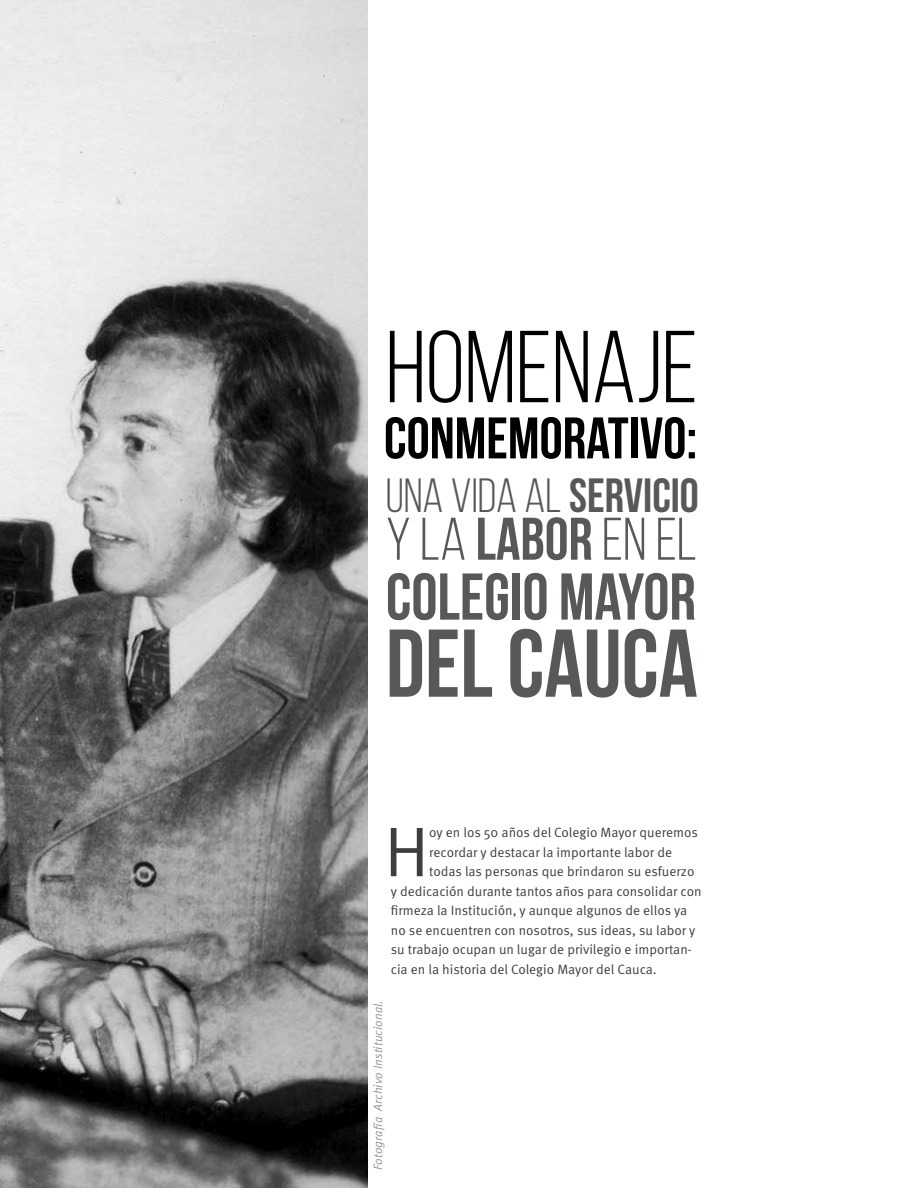
<style>
.page{position:relative;width:918px;height:1188px;background:#fff}
.page>*{position:absolute;margin:0;border:0;box-sizing:border-box;transform-origin:0 0}
.Parrafo_Sumario_Norm{font:102px "Bebas Neue";color:#000}
.t1{font:96px "Bebas Neue";color:#57585a}
.Párrafo_Capital{font:70.35px "Meta Pro";color:#3e3e3f}
.t2{font:66px "Bebas Neue";color:#57585a}
.t3{font:60px "Bebas Neue";color:#57585a}
.Parrafo_Sumario_Norm-2{font:58.5px "Bebas Neue";color:#000}
.t4{font:48px "Bebas Neue";color:#57585a}
.Párrafo_Capital-2{font:13.5px "Meta Pro";color:#3e3e3f}
.Llamado{font:italic 12px "Meta Pro";letter-spacing:.01em;color:#939598}
.s1{font-style:inherit}
</style>
<div class="page">
<img style="left:0;top:0;width:367px;height:1188px">
<p class="Parrafo_Sumario_Norm" style="left:386px;top:312px;width:314px">HOMENAJE</p>
<p class="Parrafo_Sumario_Norm-2" style="left:384px;top:406px;width:315px">CONMEMORATIVO:</p>
<p class="t4" style="left:386px;top:470px;width:315px">UNA VIDA AL <span class="s1">SERVICIO</span></p>
<p class="t3" style="left:386px;top:507px;width:313px">Y LA <span class="s1">LABOR</span> EN EL</p>
<p class="t2" style="left:386px;top:561px;width:312px">COLEGIO MAYOR</p>
<p class="t1" style="left:386px;top:611px;width:313px">DEL CAUCA</p>
<p class="Párrafo_Capital" style="left:384px;top:807px;width:47px">H</p>
<p class="Párrafo_Capital-2" style="left:429px;top:824px;width:270px">oy en los 50 años del Colegio Mayor queremos</p>
<p class="Párrafo_Capital-2" style="left:429px;top:843px;width:244px">recordar y destacar la importante labor de</p>
<p class="Párrafo_Capital-2" style="left:429px;top:863px;width:267px">todas las personas que brindaron su esfuerzo</p>
<p class="Párrafo_Capital-2" style="left:391px;top:882px;width:312px">y dedicación durante tantos años para consolidar con</p>
<p class="Párrafo_Capital-2" style="left:391px;top:902px;width:298px">firmeza la Institución, y aunque algunos de ellos ya</p>
<p class="Párrafo_Capital-2" style="left:391px;top:921px;width:306px">no se encuentren con nosotros, sus ideas, su labor y</p>
<p class="Párrafo_Capital-2" style="left:391px;top:941px;width:303px">su trabajo ocupan un lugar de privilegio e importan-</p>
<p class="Párrafo_Capital-2" style="left:391px;top:960px;width:267px">cia en la historia del Colegio Mayor del Cauca.</p>
<p class="Llamado" style="left:370px;top:1170px;width:171px;rotate:-90deg">Fotografía Archivo Institucional.</p>
</div>
